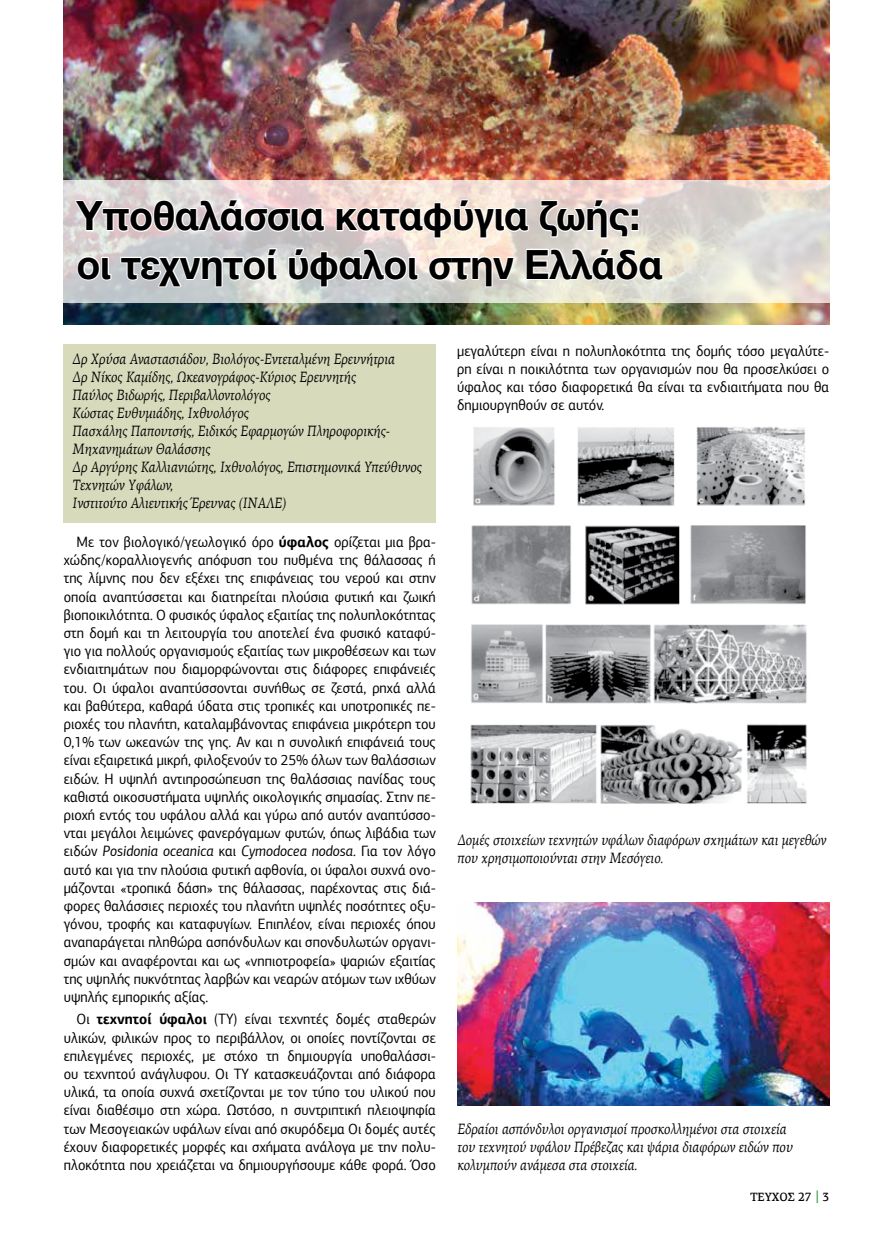
<style>
.page{position:relative;width:893px;height:1234px;background:#fff}
.page>*{position:absolute;margin:0;border:0;box-sizing:border-box;transform-origin:0 0}
.t1{font:700 40.5px/48.6px "Helvetica Neue LTW1 G";letter-spacing:-.01em;color:#000}
.t2{font:15px/18.1px "PF Agora Sans Pro";color:#000;text-align:justify;scale:.94 1}
.t3{font:italic 15px/18px "PF Agora Serif Pro";color:#000;scale:.86 1}
.t4{font:500 12px "PF Agora Serif Pro";color:#000;scale:.94 1}
.s1{font-weight:700}
.s2{font-style:italic}
.s3{font-family:"PF Agora Sans Pro";font-size:15px;color:#369845}
</style>
<div class="page">
<img style="left:64px;top:0;width:765px;height:324px">
<svg style="left:63px;top:180px;width:767px;height:123px;background:#dfd9d3"></svg>
<svg style="left:72px;top:198px;width:254px;height:35px"></svg>
<svg style="left:335px;top:198px;width:195px;height:42px"></svg>
<svg style="left:538px;top:198px;width:102px;height:42px"></svg>
<svg style="left:76px;top:255px;width:37px;height:26px"></svg>
<svg style="left:119px;top:247px;width:161px;height:41px"></svg>
<svg style="left:287px;top:247px;width:133px;height:41px"></svg>
<svg style="left:427px;top:255px;width:89px;height:33px"></svg>
<svg style="left:525px;top:247px;width:139px;height:34px"></svg>
<div style="left:64px;top:344px;width:372px;height:179px;background:#d7dbbc"></div>
<img style="left:470px;top:427px;width:337px;height:376px">
<img style="left:457px;top:902px;width:372px;height:203px">
<h1 class="t1" style="left:77px;top:191px;width:588px">Υποθαλάσσια καταφύγια ζωής: οι τεχνητοί ύφαλοι στην Ελλάδα</h1>
<p class="t3" style="left:72px;top:350px;width:408px">Δρ Χρύσα Αναστασιάδου, Βιολόγος-Εντεταλμένη Ερευνήτρια<br>Δρ Νίκος Καμίδης, Ωκεανογράφος-Κύριος Ερευνητής<br>Παύλος Βιδωρής, Περιβαλλοντολόγος<br>Κώστας Ευθυμιάδης, Ιχθυολόγος<br>Πασχάλης Παπουτσής, Ειδικός Εφαρμογών Πληροφορικής-Μηχανημάτων Θαλάσσης<br>Δρ Αργύρης Καλλιανιώτης, Ιχθυολόγος, Επιστημονικά Υπεύθυνος Τεχνητών Υφάλων,<br>Ινστιτούτο Αλιευτικής Έρευνας (ΙΝΑΛΕ)</p>
<p class="t2" style="left:64px;top:532px;width:397px;text-indent:13px">Με τον βιολογικό/γεωλογικό όρο <span class="s1">ύφαλος</span> ορίζεται μια βρα&shy;χώδης/κοραλλιογενής απόφυση του πυθμένα της θάλασσας ή της λίμνης που δεν εξέχει της επιφάνειας του νερού και στην οποία αναπτύσσεται και διατηρείται πλούσια φυτική και ζωική βιοποικιλότητα. Ο φυσικός ύφαλος εξαιτίας της πολυπλοκότητας στη δομή και τη λειτουργία του αποτελεί ένα φυσικό καταφύ&shy;γιο για πολλούς οργανισμούς εξαιτίας των μικροθέσεων και των ενδιαιτημάτων που διαμορφώνονται στις διάφορες επιφάνειές του. Οι ύφαλοι αναπτύσσονται συνήθως σε ζεστά, ρηχά αλλά και βαθύτερα, καθαρά ύδατα στις τροπικές και υποτροπικές πε&shy;ριοχές του πλανήτη, καταλαμβάνοντας επιφάνεια μικρότερη του 0,1% των ωκεανών της γης. Αν και η συνολική επιφάνειά τους είναι εξαιρετικά μικρή, φιλοξενούν το 25% όλων των θαλάσσιων ειδών. Η υψηλή αντιπροσώπευση της θαλάσσιας πανίδας τους καθιστά οικοσυστήματα υψηλής οικολογικής σημασίας. Στην πε&shy;ριοχή εντός του υφάλου αλλά και γύρω από αυτόν αναπτύσσο&shy;νται μεγάλοι λειμώνες φανερόγαμων φυτών, όπως λιβάδια των ειδών <span class="s2">Posidonia oceanica</span> και <span class="s2">Cymodocea nodosa</span>. Για τον λόγο αυτό και για την πλούσια φυτική αφθονία, οι ύφαλοι συχνά ονο&shy;μάζονται «τροπικά δάση» της θάλασσας, παρέχοντας στις διά&shy;φορες θαλάσσιες περιοχές του πλανήτη υψηλές ποσότητες οξυ&shy;γόνου, τροφής και καταφυγίων. Επιπλέον, είναι περιοχές όπου αναπαράγεται πληθώρα ασπόνδυλων και σπονδυλωτών οργανι&shy;σμών και αναφέρονται και ως «νηπιοτροφεία» ψαριών εξαιτίας της υψηλής πυκνότητας λαρβών και νεαρών ατόμων των ιχθύων υψηλής εμπορικής αξίας.</p>
<p class="t2" style="left:64px;top:1009px;width:397px;text-indent:13px">Οι <span class="s1">τεχνητοί ύφαλοι</span> (ΤΥ) είναι τεχνητές δομές σταθερών υλικών, φιλικών προς το περιβάλλον, οι οποίες ποντίζονται σε επιλεγμένες περιοχές, με στόχο τη δημιουργία υποθαλάσσι&shy;ου τεχνητού ανάγλυφου. Οι ΤΥ κατασκευάζονται από διάφορα υλικά, τα οποία συχνά σχετίζονται με τον τύπο του υλικού που είναι διαθέσιμο στη χώρα. Ωστόσο, η συντριπτική πλειοψηφία των Μεσογειακών υφάλων είναι από σκυρόδεμα Οι δομές αυτές έχουν διαφορετικές μορφές και σχήματα ανάλογα με την πολυ&shy;πλοκότητα που χρειάζεται να δημιουργήσουμε κάθε φορά. Όσο</p>
<p class="t2" style="left:457px;top:341px;width:397px">μεγαλύτερη είναι η πολυπλοκότητα της δομής τόσο μεγαλύτε&shy;ρη είναι η ποικιλότητα των οργανισμών που θα προσελκύσει ο ύφαλος και τόσο διαφορετικά θα είναι τα ενδιαιτήματα που θα δημιουργηθούν σε αυτόν.</p>
<p class="t3" style="left:457px;top:830px;width:431px">Δομές στοιχείων τεχνητών υφάλων διαφόρων σχημάτων και μεγεθών που χρησιμοποιούνται στην Μεσόγειο.</p>
<p class="t3" style="left:457px;top:1119px;width:392px">Εδραίοι ασπόνδυλοι οργανισμοί προσκολλημένοι στα στοιχεία του τεχνητού υφάλου Πρέβεζας και ψάρια διαφόρων ειδών που κολυμπούν ανάμεσα στα στοιχεία.</p>
<p class="t4" style="left:750px;top:1189px;width:85px">ΤΕΥΧΟΣ 27 <span class="s3">|</span> 3</p>
</div>
